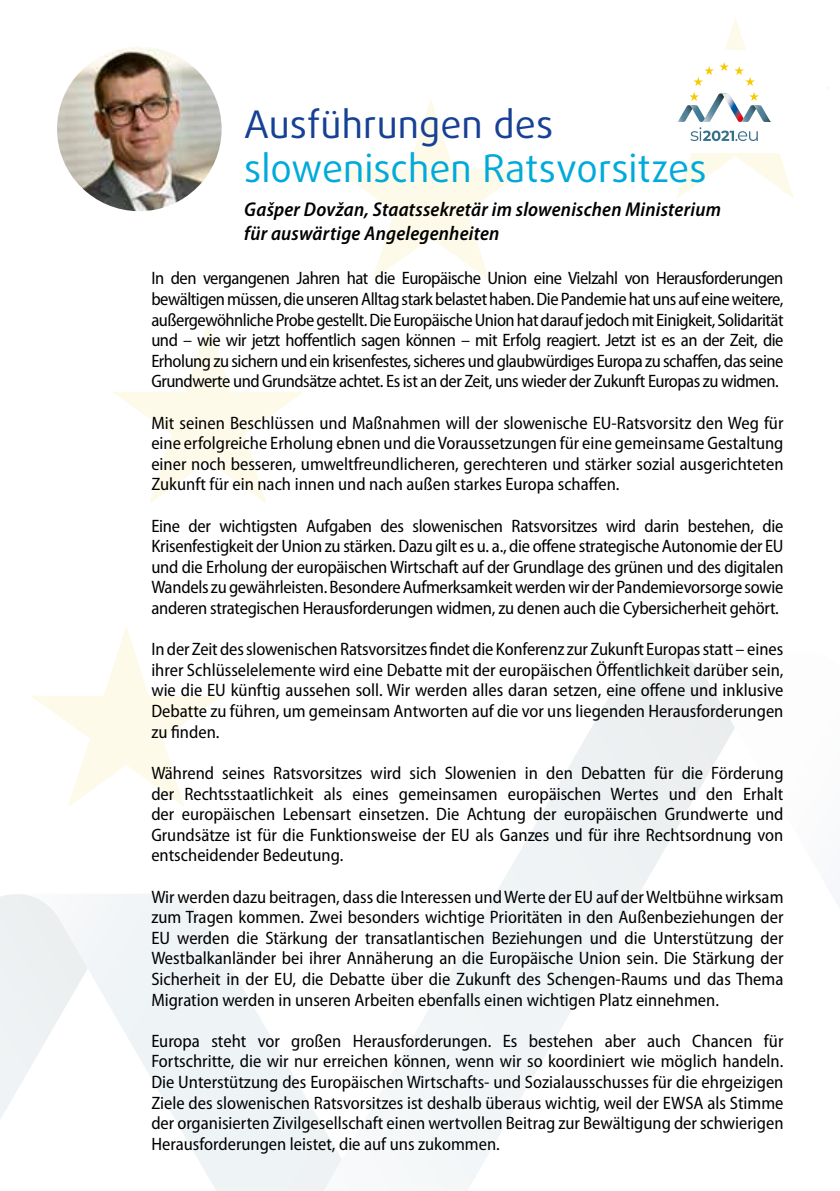
<style>
.page{position:relative;width:840px;height:1191px;background:#fff}
.page>*{position:absolute;margin:0;border:0;box-sizing:border-box;transform-origin:0 0}
.Title_01{font:38px "Daxline Pro";color:#00aada}
.Title_01-2{font:38px "Daxline Pro";letter-spacing:.005em;color:#164194}
.Title_03{font:italic 600 semi-condensed 20px/24px "Myriad Pro";letter-spacing:.01em;color:#000}
.Body{font:semi-condensed 18px/20.6px "Myriad Pro";color:#000;text-align:justify}
</style>
<div class="page">
<div style="left:0;top:894px;width:18px;height:225px;background:#eef2f4"></div>
<svg style="left:18px;top:894px;width:295px;height:297px"></svg>
<svg style="left:313px;top:653px;width:352px;height:538px"></svg>
<svg style="left:665px;top:653px;width:174px;height:253px"></svg>
<svg style="left:336px;top:99px;width:190px;height:181px"></svg>
<svg style="left:113px;top:323px;width:190px;height:180px"></svg>
<svg style="left:31px;top:626px;width:190px;height:181px"></svg>
<svg style="left:677px;top:17px;width:154px;height:182px"></svg>
<img style="left:57px;top:47px;width:164px;height:164px;border-radius:82px">
<p class="Title_01-2" style="left:244px;top:99px;width:310px">Ausführungen des</p>
<p class="Title_01" style="left:244px;top:143px;width:463px">slowenischen Ratsvorsitzes</p>
<p class="Title_03" style="left:244px;top:198px;width:478px">Gašper Dovžan, Staatssekretär im slowenischen Ministerium für auswärtige Angelegenheiten</p>
<p class="Body" style="left:151px;top:268px;width:633px">In den vergangenen Jahren hat die Europäische Union eine Vielzahl von Herausforderungen bewältigen müssen, die unseren Alltag stark belastet haben. Die Pandemie hat uns auf eine weitere, außergewöhnliche Probe gestellt. Die Europäische Union hat darauf jedoch mit Einigkeit, Solidarität und – wie wir jetzt hoffentlich sagen können – mit Erfolg reagiert. Jetzt ist es an der Zeit, die Erholung zu sichern und ein krisenfestes, sicheres und glaubwürdiges Europa zu schaffen, das seine Grundwerte und Grundsätze achtet. Es ist an der Zeit, uns wieder der Zukunft Europas zu widmen.</p>
<p class="Body" style="left:151px;top:412px;width:633px">Mit seinen Beschlüssen und Maßnahmen will der slowenische EU-Ratsvorsitz den Weg für eine erfolgreiche Erholung ebnen und die Voraussetzungen für eine gemeinsame Gestaltung einer noch besseren, umweltfreundlicheren, gerechteren und stärker sozial ausgerichteten Zukunft für ein nach innen und nach außen starkes Europa schaffen.</p>
<p class="Body" style="left:151px;top:515px;width:633px">Eine der wichtigsten Aufgaben des slowenischen Ratsvorsitzes wird darin bestehen, die Krisenfestigkeit der Union zu stärken. Dazu gilt es u. a., die offene strategische Autonomie der EU und die Erholung der europäischen Wirtschaft auf der Grundlage des grünen und des digitalen Wandels zu gewährleisten. Besondere Aufmerksamkeit werden wir der Pandemievorsorge sowie anderen strategischen Herausforderungen widmen, zu denen auch die Cybersicherheit gehört.</p>
<p class="Body" style="left:151px;top:639px;width:633px">In der Zeit des slowenischen Ratsvorsitzes findet die Konferenz zur Zukunft Europas statt – eines ihrer Schlüsselelemente wird eine Debatte mit der europäischen Öffentlichkeit darüber sein, wie die EU künftig aussehen soll. Wir werden alles daran setzen, eine offene und inklusive Debatte zu führen, um gemeinsam Antworten auf die vor uns liegenden Herausforderungen zu finden.</p>
<p class="Body" style="left:151px;top:763px;width:633px">Während seines Ratsvorsitzes wird sich Slowenien in den Debatten für die Förderung der Rechtsstaatlichkeit als eines gemeinsamen europäischen Wertes und den Erhalt der europäischen Lebensart einsetzen. Die Achtung der europäischen Grundwerte und Grundsätze ist für die Funktionsweise der EU als Ganzes und für ihre Rechtsordnung von entscheidender Bedeutung.</p>
<p class="Body" style="left:151px;top:886px;width:633px">Wir werden dazu beitragen, dass die Interessen und Werte der EU auf der Weltbühne wirksam zum Tragen kommen. Zwei besonders wichtige Prioritäten in den Außenbeziehungen der EU werden die Stärkung der transatlantischen Beziehungen und die Unterstützung der Westbalkanländer bei ihrer Annäherung an die Europäische Union sein. Die Stärkung der Sicherheit in der EU, die Debatte über die Zukunft des Schengen-Raums und das Thema Migration werden in unseren Arbeiten ebenfalls einen wichtigen Platz einnehmen.</p>
<p class="Body" style="left:151px;top:1030px;width:633px">Europa steht vor großen Herausforderungen. Es bestehen aber auch Chancen für Fortschritte, die wir nur erreichen können, wenn wir so koordiniert wie möglich handeln.<br>Die Unterstützung des Europäischen Wirtschafts- und Sozialausschusses für die ehrgeizigen Ziele des slowenischen Ratsvorsitzes ist deshalb überaus wichtig, weil der EWSA als Stimme der organisierten Zivilgesellschaft einen wertvollen Beitrag zur Bewältigung der schwierigen Herausforderungen leistet, die auf uns zukommen.</p>
</div>
